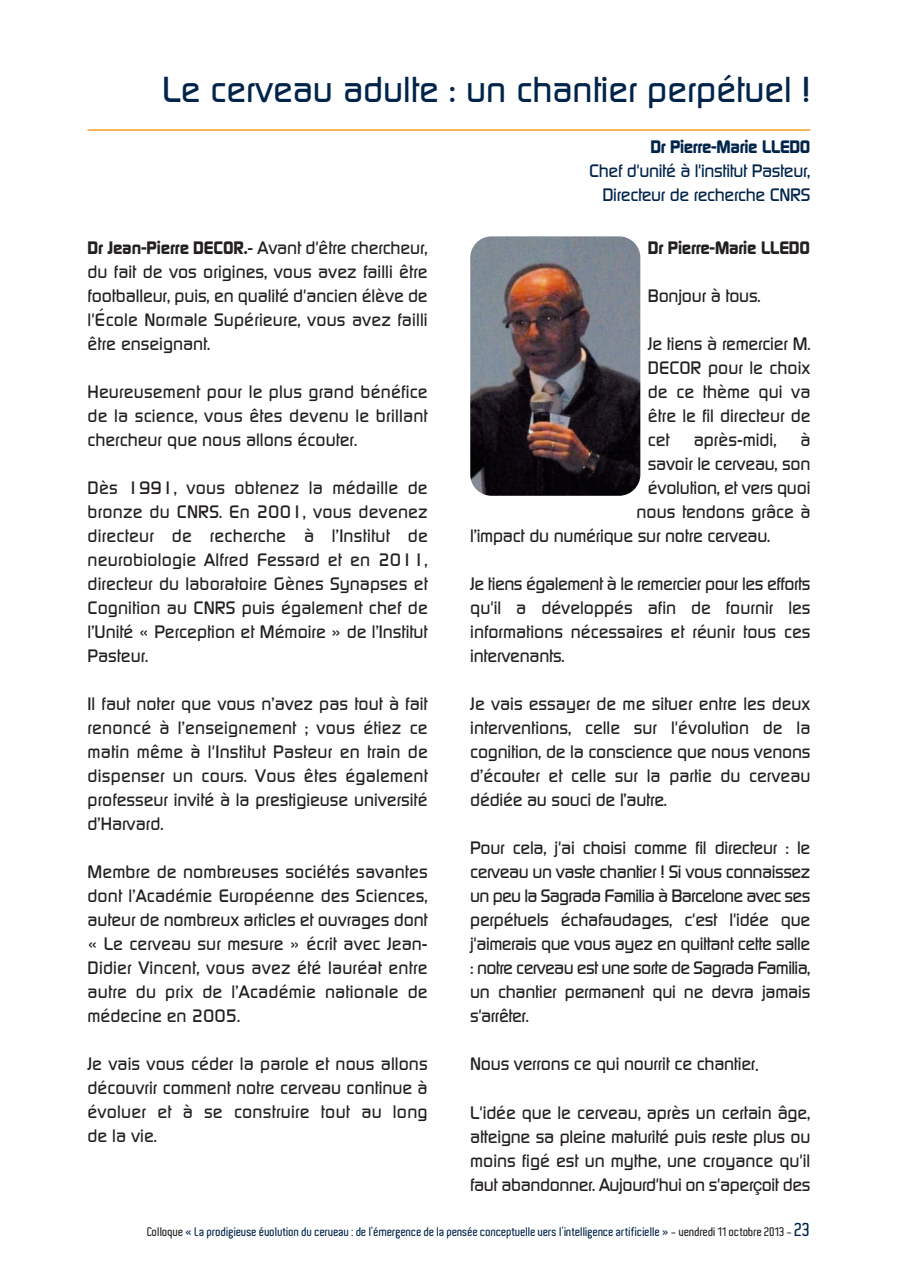
<style>
.page{position:relative;width:898px;height:1268px;background:#fff}
.page>*{position:absolute;margin:0;border:0;box-sizing:border-box;transform-origin:0 0}
.t1{font:500 36px "Continuum";color:#00244a}
.t2{font:500 18px/24px "Continuum";color:#231f20;text-align:justify}
.t3{font:500 18px/24px "Continuum";letter-spacing:-.02em;color:#00244a;text-align:right}
.t4{font:700 18px "Continuum";letter-spacing:-.01em;color:#231f20}
.t5{font:700 18px "Continuum";letter-spacing:-.02em;color:#00244a}
.t6{font:600 12px "Aldo";color:#00244a}
.s1{font-weight:700}
.s2{color:#231f20}
.s3{font-size:18px}
</style>
<div class="page">
<svg style="left:87px;top:129px;width:724px;height:367px"></svg>
<h1 class="t1" style="left:162px;top:66px;width:650px">Le cerveau adulte : un chantier perpétuel !</h1>
<p class="t5" style="left:650px;top:135px;width:162px">Dr Pierre-Marie LLEDO</p>
<p class="t3" style="left:589px;top:158px;width:223px">Chef d'unité à l'institut Pasteur,<br>Directeur de recherche CNRS</p>
<p class="t2" style="left:87px;top:236px;width:342px"><span class="s1">Dr Jean-Pierre DECOR.</span>- Avant d'être chercheur, du fait de vos origines, vous avez failli être footballeur, puis, en qualité d'ancien élève de l'École Normale Supérieure, vous avez failli être enseignant.</p>
<p class="t2" style="left:87px;top:380px;width:342px">Heureusement pour le plus grand bénéfice de la science, vous êtes devenu le brillant chercheur que nous allons écouter.</p>
<p class="t2" style="left:88px;top:476px;width:342px">Dès 1991, vous obtenez la médaille de bronze du CNRS. En 2001, vous devenez directeur de recherche à l’Institut de neurobiologie Alfred Fessard et en 2011, directeur du laboratoire Gènes Synapses et Cognition au CNRS puis également chef de l’Unité « Perception et Mémoire » de l’Institut Pasteur.</p>
<p class="t2" style="left:87px;top:692px;width:342px">Il faut noter que vous n’avez pas tout à fait renoncé à l’enseignement ; vous étiez ce matin même à l'Institut Pasteur en train de dispenser un cours. Vous êtes également professeur invité à la prestigieuse université d’Harvard.</p>
<p class="t2" style="left:87px;top:860px;width:342px">Membre de nombreuses sociétés savantes dont l’Académie Européenne des Sciences, auteur de nombreux articles et ouvrages dont « Le cerveau sur mesure » écrit avec Jean-Didier Vincent, vous avez été lauréat entre autre du prix de l’Académie nationale de médecine en 2005.</p>
<p class="t2" style="left:87px;top:1052px;width:342px">Je vais vous céder la parole et nous allons découvrir comment notre cerveau continue à évoluer et à se construire tout au long de la vie.</p>
<p class="t4" style="left:648px;top:236px;width:164px">Dr Pierre-Marie LLEDO</p>
<p class="t2" style="left:648px;top:284px;width:114px">Bonjour à tous.</p>
<p class="t2" style="left:648px;top:332px;width:164px">Je tiens à remercier M.<br>DECOR pour le choix de ce thème qui va être le fil directeur de cet</p>
<p class="t2" style="left:694px;top:428px;width:84px">après-midi,</p>
<p class="t2" style="left:800px;top:428px;width:12px">à</p>
<p class="t2" style="left:648px;top:452px;width:164px">savoir le cerveau, son</p>
<p class="t2" style="left:648px;top:476px;width:164px">évolution, et vers quoi</p>
<p class="t2" style="left:637px;top:500px;width:175px">nous tendons grâce à</p>
<p class="t2" style="left:470px;top:524px;width:301px">l’impact du numérique sur notre cerveau.</p>
<p class="t2" style="left:470px;top:572px;width:342px">Je tiens également à le remercier pour les efforts qu'il a développés afin de fournir les informations nécessaires et réunir tous ces intervenants.</p>
<p class="t2" style="left:470px;top:692px;width:342px">Je vais essayer de me situer entre les deux interventions, celle sur l'évolution de la cognition, de la conscience que nous venons d’écouter et celle sur la partie du cerveau dédiée au souci de l’autre.</p>
<p class="t2" style="left:470px;top:836px;width:342px">Pour cela, j'ai choisi comme fil directeur : le cerveau un vaste chantier ! Si vous connaissez un peu la Sagrada Familia à Barcelone avec ses perpétuels échafaudages, c'est l'idée que j'aimerais que vous ayez en quittant cette salle : notre cerveau est une sorte de Sagrada Familia, un chantier permanent qui ne devra jamais s'arrêter.</p>
<p class="t2" style="left:470px;top:1052px;width:290px">Nous verrons ce qui nourrit ce chantier.</p>
<p class="t2" style="left:470px;top:1100px;width:342px">L'idée que le cerveau, après un certain âge, atteigne sa pleine maturité puis reste plus ou moins figé est un mythe, une croyance qu'il faut abandonner. Aujourd'hui on s'aperçoit des</p>
<p class="t6" style="left:147px;top:1225px;width:664px"><span class="s2">Colloque</span> « La prodigieuse évolution du cerveau : de l’émergence de la pensée conceptuelle vers l’intelligence artificielle » <span class="s2">- vendredi 11 octobre 2013 -</span> <span class="s3">23</span></p>
</div>
